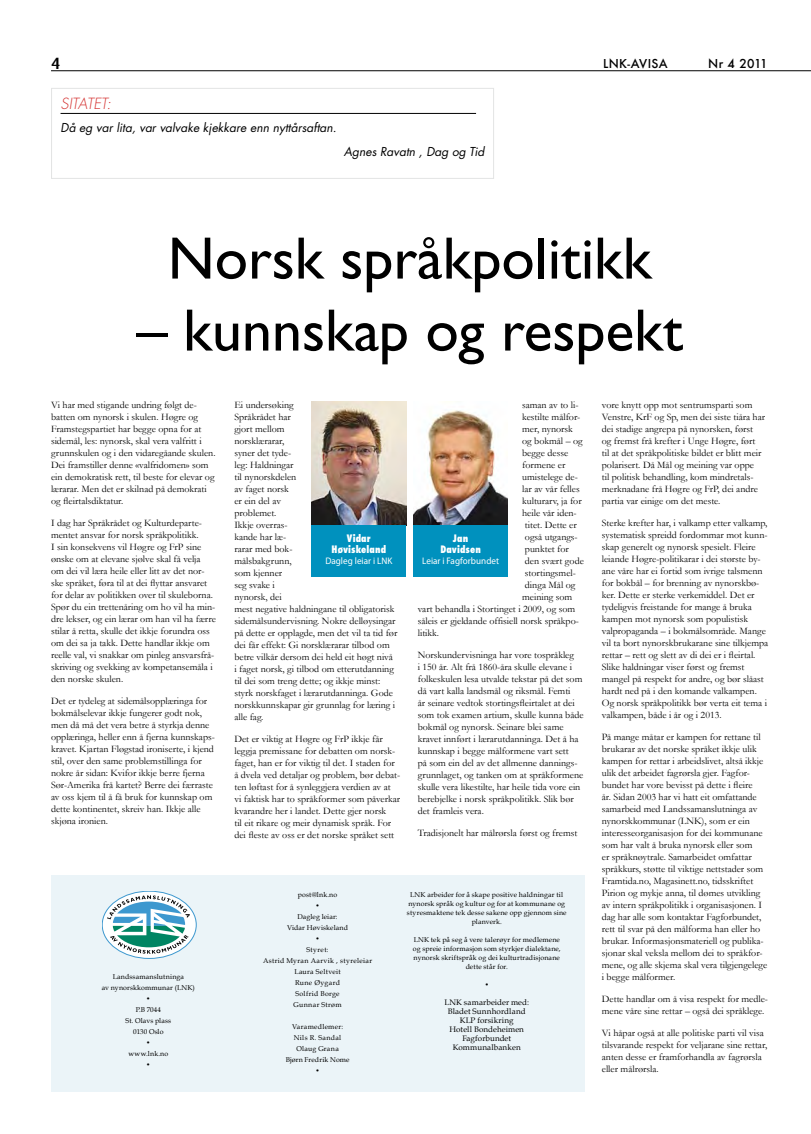
<style>
.page{position:relative;width:811px;height:1134px;background:#fff}
.page>*{position:absolute;margin:0;border:0;box-sizing:border-box;transform-origin:0 0}
.t1{font:60px "Gill Sans";color:#000}
.t2{font:italic 300 15px "Futura";letter-spacing:-.01em;color:#d43130}
.t3{font:500 condensed 15px "Futura";color:#000;scale:1.49 1}
.t4{font:italic 12px "Futura";color:#000}
.t5{font:500 12px "Futura";letter-spacing:.025em;color:#000}
.t6{font:10px/12px "Garamond";color:#000}
.t7{font:800 condensed 10px/11px "Futura";letter-spacing:.01em;color:#fff;text-align:center;scale:.96 1}
.t8{font:9.5px "Myriad Pro";letter-spacing:.005em;color:#fff;scale:.96 1}
.t9{font:8px/9px "Book Antiqua";letter-spacing:.01em;color:#000;text-align:center}
.t10{font:7px/11px "Book Antiqua";letter-spacing:.02em;color:#000;text-align:center}
</style>
<div class="page">
<hr style="left:51px;top:71px;width:760px;height:1px;background:#000">
<div style="left:51px;top:875px;width:533px;height:216px;background:#ebf4f8"></div>
<svg style="left:102px;top:891px;width:94px;height:67px"></svg>
<div style="left:102px;top:891px;width:94px;height:67px;border:1px solid #3d98cf;border-radius:50%"></div>
<svg style="left:107px;top:895px;width:83px;height:59px;background:#9bc5ca"></svg>
<img style="left:312px;top:401px;width:94px;height:124px">
<img style="left:414px;top:410px;width:94px;height:115px">
<div style="left:311px;top:525px;width:95px;height:52px;background:#0091be"></div>
<div style="left:413px;top:525px;width:95px;height:52px;background:#0091be"></div>
<hr style="left:61px;top:113px;width:415px;height:1px;background:#000">
<div style="left:51px;top:88px;width:443px;height:91px;border:1px solid #e3e4e4"></div>
<h2 class="t3" style="left:51px;top:54px;width:8px">4</h2>
<p class="t5" style="left:603px;top:55px;width:66px">LNK-AVISA</p>
<p class="t5" style="left:708px;top:55px;width:61px">Nr 4 2011</p>
<h2 class="t2" style="left:61px;top:94px;width:52px">SITATET:</h2>
<p class="t4" style="left:61px;top:119px;width:277px">Då eg var lita, var valvake kjekkare enn nyttårsaftan.</p>
<p class="t4" style="left:344px;top:144px;width:142px">Agnes Ravatn , Dag og Tid</p>
<h1 class="t1" style="left:168px;top:224px;width:485px">Norsk språkpolitikk</h1>
<h1 class="t1" style="left:136px;top:296px;width:548px">– kunnskap og respekt</h1>
<p class="t6" style="left:602px;top:398px;width:165px">vore knytt opp mot sentrumsparti som Venstre, KrF og Sp, men dei siste tiåra har dei stadige angrepa på nynorsken, først og fremst frå krefter i Unge Høgre, ført til at det språkpolitiske bildet er blitt meir polarisert. Då Mål og meining var oppe<br>til politisk behandling, kom mindretals&shy;merknadane frå Høgre og FrP, dei andre partia var einige om det meste.</p>
<p class="t6" style="left:602px;top:516px;width:168px">Sterke krefter har, i valkamp etter valkamp, systematisk spreidd fordommar mot kunn&shy;skap generelt og nynorsk spesielt. Fleire leiande Høgre-politikarar i dei største by&shy;ane våre har ei fortid som ivrige talsmenn for bokbål – for brenning av nynorskbø&shy;ker. Dette er sterke verkemiddel. Det er tydeligvis freistande for mange å bruka kampen mot nynorsk som populistisk valpropaganda – i bokmålsområde. Mange vil ta bort nynorskbrukarane sine tilkjempa rettar – rett og slett av di dei er i fleirtal.<br>Slike haldningar viser først og fremst mangel på respekt for andre, og bør slåast hardt ned på i den komande valkampen.<br>Og norsk språkpolitikk bør verta eit tema i valkampen, både i år og i 2013.</p>
<p class="t6" style="left:602px;top:730px;width:167px">På mange måtar er kampen for rettane til brukarar av det norske språket ikkje ulik kampen for rettar i arbeidslivet, altså ikkje ulik det arbeidet fagrørsla gjer. Fagfor&shy;bundet har vore bevisst på dette i fleire<br>år. Sidan 2003 har vi hatt eit omfattande samarbeid med Landssamanslutninga av nynorskkommunar (LNK), som er ein interesseorganisasjon for dei kommunane som har valt å bruka nynorsk eller som<br>er språknøytrale. Samarbeidet omfattar språkkurs, støtte til viktige nettstader som Framtida.no, Magasinett.no, tidsskriftet Pirion og mykje anna, til dømes utvikling av intern språkpolitikk i organisasjonen. I dag har alle som kontaktar Fagforbundet, rett til svar på den målforma han eller ho brukar. Informasjonsmateriell og publika&shy;sjonar skal veksla mellom dei to språkfor&shy;mene, og alle skjema skal vera tilgjengelege i begge målformer.</p>
<p class="t6" style="left:602px;top:992px;width:168px">Dette handlar om å visa respekt for medle&shy;mene våre sine rettar – også dei språklege.</p>
<p class="t6" style="left:602px;top:1026px;width:167px">Vi håpar også at alle politiske parti vil visa tilsvarande respekt for veljarane sine rettar, anten desse er framforhandla av fagrørsla eller målrørsla.</p>
<p class="t6" style="left:51px;top:398px;width:166px">Vi har med stigande undring følgt de&shy;batten om nynorsk i skulen. Høgre og Framstegspartiet har begge opna for at sidemål, les: nynorsk, skal vera valfritt i grunnskulen og i den vidaregåande skulen.<br>Dei framstiller denne «valfridomen» som ein demokratisk rett, til beste for elevar og lærarar. Men det er skilnad på demokrati og fleirtalsdiktatur.</p>
<p class="t6" style="left:51px;top:516px;width:166px">I dag har Språkrådet og Kulturdeparte&shy;mentet ansvar for norsk språkpolitikk.<br>I sin konsekvens vil Høgre og FrP sine ønske om at elevane sjølve skal få velja om dei vil læra heile eller litt av det nor&shy;ske språket, føra til at dei flyttar ansvaret for delar av politikken over til skuleborna.<br>Spør du ein trettenåring om ho vil ha min&shy;dre lekser, og ein lærar om han vil ha færre stilar å retta, skulle det ikkje forundra oss om dei sa ja takk. Dette handlar ikkje om reelle val, vi snakkar om pinleg ansvarsfrå&shy;skriving og svekking av kompetansemåla i den norske skulen.</p>
<p class="t6" style="left:51px;top:694px;width:165px">Det er tydeleg at sidemålsopplæringa for bokmålselevar ikkje fungerer godt nok, men då må det vera betre å styrkja denne opplæringa, heller enn å fjerna kunnskaps&shy;kravet. Kjartan Fløgstad ironiserte, i kjend stil, over den same problemstillinga for nokre år sidan: Kvifor ikkje berre fjerna Sør-Amerika frå kartet? Berre dei færraste av oss kjem til å få bruk for kunnskap om dette kontinentet, skreiv han. Ikkje alle skjøna ironien.</p>
<p class="t6" style="left:234px;top:398px;width:164px">Ei undersøking<br>Språkrådet har<br>gjort mellom<br>norsklærarar,<br>syner det tyde-<br>leg: Haldningar<br>til nynorskdelen<br>av faget norsk<br>er ein del av<br>problemet.<br>Ikkje overras-<br>kande har læ-<br>rarar med bok-<br>målsbakgrunn,<br>som kjenner<br>seg svake i<br>nynorsk, dei<br>mest negative haldningane til obligatorisk sidemålsundervisning. Nokre delløysingar på dette er opplagde, men det vil ta tid før dei får effekt: Gi norsklærarar tilbod om betre vilkår dersom dei held eit høgt nivå i faget norsk, gi tilbod om etterutdanning til dei som treng dette; og ikkje minst: styrk norskfaget i lærarutdanninga. Gode norskkunnskapar gir grunnlag for læring i alle fag.</p>
<p class="t6" style="left:234px;top:732px;width:167px">Det er viktig at Høgre og FrP ikkje får leggja premissane for debatten om norsk&shy;faget, han er for viktig til det. I staden for å dvela ved detaljar og problem, bør debat&shy;ten løftast for å synleggjera verdien av at<br>vi faktisk har to språkformer som påverkar kvarandre her i landet. Dette gjer norsk<br>til eit rikare og meir dynamisk språk. For dei fleste av oss er det norske språket sett</p>
<p class="t6" style="left:522px;top:398px;width:58px">saman av to li-</p>
<p class="t6" style="left:522px;top:410px;width:60px">kestilte målfor-</p>
<p class="t6" style="left:522px;top:422px;width:52px">mer, nynorsk</p>
<p class="t6" style="left:522px;top:434px;width:62px">og bokmål – og</p>
<p class="t6" style="left:522px;top:446px;width:48px">begge desse</p>
<p class="t6" style="left:522px;top:458px;width:45px">formene er</p>
<p class="t6" style="left:522px;top:470px;width:57px">umistelege de-</p>
<p class="t6" style="left:522px;top:482px;width:59px">lar av vår felles</p>
<p class="t6" style="left:522px;top:494px;width:61px">kulturarv, ja for</p>
<p class="t6" style="left:522px;top:506px;width:56px">heile vår iden-</p>
<p class="t6" style="left:525px;top:518px;width:53px">titet. Dette er</p>
<p class="t6" style="left:525px;top:530px;width:54px">også utgangs-</p>
<p class="t6" style="left:525px;top:542px;width:45px">punktet for</p>
<p class="t6" style="left:525px;top:554px;width:60px">den svært gode</p>
<p class="t6" style="left:525px;top:566px;width:52px">stortingsmel-</p>
<p class="t6" style="left:525px;top:578px;width:52px">dinga Mål og</p>
<p class="t6" style="left:522px;top:590px;width:52px">meining som</p>
<p class="t6" style="left:418px;top:602px;width:159px">vart behandla i Stortinget i 2009, og som</p>
<p class="t6" style="left:418px;top:614px;width:163px">såleis er gjeldande offisiell norsk språkpo-</p>
<p class="t6" style="left:418px;top:626px;width:23px">litikk.</p>
<p class="t6" style="left:418px;top:648px;width:167px">Norskundervisninga har vore tospråkleg<br>i 150 år. Alt frå 1860-åra skulle elevane i folkeskulen lesa utvalde tekstar på det som då vart kalla landsmål og riksmål. Femti<br>år seinare vedtok stortingsfleirtalet at dei som tok examen artium, skulle kunna både bokmål og nynorsk. Seinare blei same kravet innført i lærarutdanninga. Det å ha kunnskap i begge målformene vart sett<br>på som ein del av det allmenne dannings&shy;grunnlaget, og tanken om at språkformene skulle vera likestilte, har heile tida vore ein berebjelke i norsk språkpolitikk. Slik bør det framleis vera.</p>
<p class="t6" style="left:418px;top:826px;width:161px">Tradisjonelt har målrørsla først og fremst</p>
<p class="t7" style="left:331px;top:533px;width:59px">Vidar<br>Høviskeland</p>
<p class="t8" style="left:325px;top:554px;width:71px">Dagleg leiar i LNK</p>
<p class="t7" style="left:440px;top:533px;width:44px">Jan<br>Davidsen</p>
<p class="t8" style="left:422px;top:554px;width:82px">Leiar i Fagforbundet</p>
<p class="t10" style="left:407px;top:890px;width:161px;line-height:9px">LNK arbeider for å skape positive haldningar til nynorsk språk og kultur og for at kommunane og styresmaktene tek desse sakene opp gjennom sine planverk.</p>
<p class="t10" style="left:413px;top:935px;width:149px;line-height:9px">LNK tek på seg å vere talerøyr for medlemene og spreie informasjon som styrkjer dialektane, nynorsk skriftspråk og dei kulturtradisjonane dette står for.</p>
<p class="t10" style="left:484px;top:979px;width:6px">•</p>
<p class="t9" style="left:444px;top:998px;width:86px">LNK samarbeider med:<br>Bladet Sunnhordland<br>KLP forsikring<br>Hotell Bondeheimen<br>Fagforbundet<br>Kommunalbanken</p>
<p class="t10" style="left:263px;top:889px;width:111px">post@lnk.no<br>•<br>Dagleg leiar:<br>Vidar Høviskeland<br>•<br>Styret:<br>Astrid Myran Aarvik , styreleiar<br>Laura Seltveit<br>Rune Øygard<br>Solfrid Borge<br>Gunnar Strøm</p>
<p class="t10" style="left:286px;top:1021px;width:65px">Varamedlemer:<br>Nils R. Sandal<br>Olaug Grana<br>Bjørn Fredrik Nome •</p>
<p class="t10" style="left:102px;top:971px;width:95px">Landssamanslutninga<br>av nynorskkommunar (LNK) •<br>P.B 7044<br>St. Olavs plass<br>0130 Oslo<br>•<br>www.lnk.no<br>•</p>
</div>
